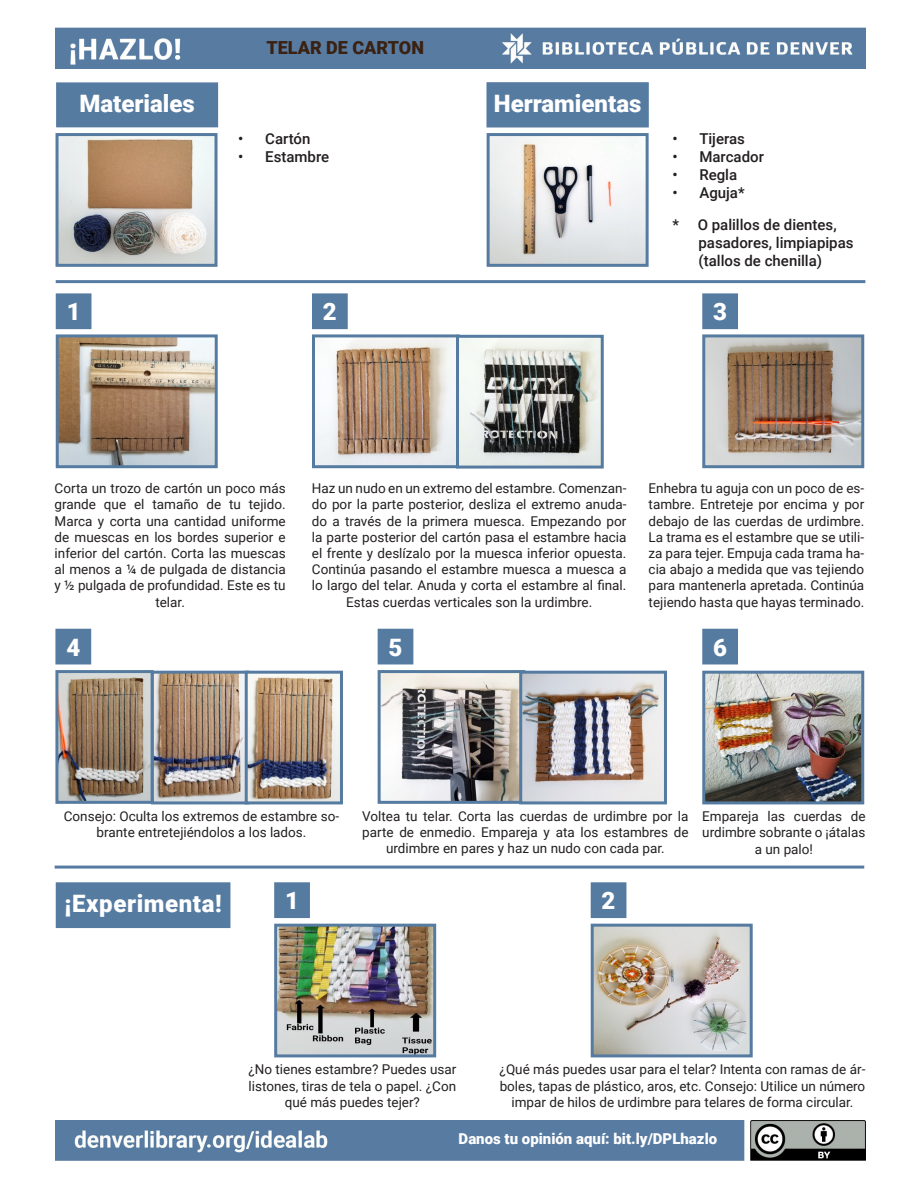
<style>
.page{position:relative;width:918px;height:1188px;background:#fff}
.page>*{position:absolute;margin:0;border:0;box-sizing:border-box;transform-origin:0 0}
.t1{font:900 24px "Roboto";color:#fff}
.t2{font:900 24px "Roboto";letter-spacing:.025em;color:#fff}
.t3{font:900 18px "Roboto";color:#3a2111}
.t4{font:500 15px/18px "Roboto";color:#231f20}
.t5{font:900 15px "Roboto";color:#fff}
.t6{font:13.5px/16.2px "Roboto";color:#231f20;text-align:center}
</style>
<div class="page">
<img style="left:56px;top:28px;width:810px;height:41px">
<img style="left:60px;top:137px;width:154px;height:126px">
<div style="left:56px;top:133px;width:162px;height:134px;border:3px solid #567ba1"></div>
<img style="left:491px;top:137px;width:154px;height:126px">
<div style="left:487px;top:133px;width:162px;height:134px;border:3px solid #567ba1"></div>
<hr style="left:56px;top:280px;width:809px;height:3px;background:#567ba1">
<div style="left:57px;top:295px;width:33px;height:33px;background:#567ba1"></div>
<div style="left:56px;top:293px;width:35px;height:36px;border:2px solid #567ba1"></div>
<hr style="left:55px;top:866px;width:809px;height:3px;background:#567ba1">
<img style="left:56px;top:1120px;width:810px;height:41px">
<img style="left:60px;top:338px;width:154px;height:126px">
<div style="left:56px;top:334px;width:162px;height:134px;border:3px solid #567ba1"></div>
<div style="left:703px;top:295px;width:34px;height:33px;background:#567ba1"></div>
<div style="left:702px;top:293px;width:36px;height:36px;border:2px solid #567ba1"></div>
<img style="left:706px;top:338px;width:154px;height:126px">
<div style="left:702px;top:334px;width:162px;height:134px;border:3px solid #567ba1"></div>
<div style="left:313px;top:295px;width:34px;height:33px;background:#567ba1"></div>
<div style="left:312px;top:293px;width:36px;height:36px;border:2px solid #567ba1"></div>
<img style="left:316px;top:338px;width:140px;height:126px">
<div style="left:312px;top:334px;width:148px;height:134px;border:3px solid #567ba1"></div>
<div style="left:703px;top:630px;width:34px;height:33px;background:#567ba1"></div>
<div style="left:702px;top:629px;width:36px;height:35px;border:2px solid #567ba1"></div>
<img style="left:706px;top:675px;width:154px;height:125px">
<div style="left:702px;top:671px;width:162px;height:133px;border:3px solid #567ba1"></div>
<div style="left:57px;top:630px;width:33px;height:33px;background:#567ba1"></div>
<div style="left:55px;top:629px;width:36px;height:35px;border:2px solid #567ba1"></div>
<img style="left:59px;top:674px;width:186px;height:126px">
<div style="left:55px;top:670px;width:99px;height:134px;border:3px solid #567ba1"></div>
<img style="left:460px;top:339px;width:140px;height:126px">
<div style="left:456px;top:335px;width:148px;height:134px;border:3px solid #567ba1"></div>
<img style="left:382px;top:674px;width:137px;height:126px">
<div style="left:378px;top:670px;width:147px;height:134px;border:3px solid #567ba1"></div>
<img style="left:523px;top:675px;width:140px;height:125px">
<div style="left:519px;top:671px;width:148px;height:133px;border:3px solid #567ba1"></div>
<div style="left:151px;top:671px;width:98px;height:133px;border:3px solid #567ba1"></div>
<img style="left:249px;top:675px;width:90px;height:125px">
<div style="left:245px;top:671px;width:98px;height:133px;border:3px solid #567ba1"></div>
<div style="left:379px;top:630px;width:33px;height:33px;background:#567ba1"></div>
<div style="left:378px;top:629px;width:35px;height:35px;border:2px solid #567ba1"></div>
<div style="left:275px;top:884px;width:34px;height:33px;background:#567ba1"></div>
<div style="left:274px;top:882px;width:36px;height:36px;border:2px solid #567ba1"></div>
<img style="left:278px;top:928px;width:154px;height:125px">
<div style="left:274px;top:924px;width:162px;height:133px;border:3px solid #567ba1"></div>
<div style="left:592px;top:884px;width:33px;height:33px;background:#567ba1"></div>
<div style="left:591px;top:882px;width:35px;height:36px;border:2px solid #567ba1"></div>
<img style="left:595px;top:928px;width:154px;height:125px">
<div style="left:591px;top:924px;width:162px;height:133px;border:3px solid #567ba1"></div>
<div style="left:56px;top:82px;width:162px;height:45px;background:#567ba1;border:2px solid #567ba1"></div>
<div style="left:487px;top:82px;width:162px;height:45px;background:#567ba1;border:1px solid #567ba1"></div>
<div style="left:56px;top:882px;width:174px;height:46px;background:#567ba1;border:2px solid #567ba1"></div>
<p class="t3" style="left:266px;top:35px;width:159px">TELAR DE CARTON</p>
<p class="t1" style="left:79px;top:87px;width:117px">Materiales</p>
<p class="t1" style="left:494px;top:86px;width:149px">Herramientas</p>
<p class="t4" style="left:238px;top:129px;width:74px">• Cartón</p>
<p class="t4" style="left:238px;top:147px;width:93px">• Estambre</p>
<p class="t4" style="left:672px;top:129px;width:74px">• Tijeras</p>
<p class="t4" style="left:672px;top:147px;width:93px">• Marcador</p>
<p class="t4" style="left:672px;top:165px;width:66px">• Regla</p>
<p class="t4" style="left:672px;top:183px;width:74px">• Aguja*</p>
<p class="t4" style="left:699px;top:215px;width:157px;text-indent:-26px">* O palillos de dientes, pasadores, limpiapipas (tallos de chenilla)</p>
<p class="t1" style="left:67px;top:295px;width:15px">1</p>
<p class="t1" style="left:323px;top:295px;width:15px">2</p>
<p class="t1" style="left:713px;top:295px;width:15px">3</p>
<p class="t6" style="left:55px;top:480px;width:233px">Corta un trozo de cartón un poco más grande que el tamaño de tu tejido.<br>Marca y corta una cantidad uniforme de muescas en los bordes superior e inferior del cartón. Corta las muescas al menos a ¼ de pulgada de distancia y ½ pulgada de profundidad. Este es tu telar.</p>
<p class="t6" style="left:312px;top:480px;width:316px">Haz un nudo en un extremo del estambre. Comenzan&shy;do por la parte posterior, desliza el extremo anuda&shy;do a través de la primera muesca. Empezando por la parte posterior del cartón pasa el estambre hacia el frente y deslízalo por la muesca inferior opuesta.<br>Continúa pasando el estambre muesca a muesca a lo largo del telar. Anuda y corta el estambre al final.<br>Estas cuerdas verticales son la urdimbre.</p>
<p class="t6" style="left:649px;top:480px;width:217px;text-align:justify">Enhebra tu aguja con un poco de es&shy;tambre. Entreteje por encima y por debajo de las cuerdas de urdimbre.<br>La trama es el estambre que se utili&shy;za para tejer. Empuja cada trama ha&shy;cia abajo a medida que vas tejiendo para mantenerla apretada. Continúa tejiendo hasta que hayas terminado.</p>
<p class="t1" style="left:66px;top:630px;width:15px">4</p>
<p class="t1" style="left:389px;top:630px;width:15px">5</p>
<p class="t1" style="left:713px;top:630px;width:15px">6</p>
<p class="t6" style="left:64px;top:807px;width:277px">Consejo: Oculta los extremos de estambre so&shy;brante entretejiéndolos a los lados.</p>
<p class="t6" style="left:362px;top:807px;width:328px">Voltea tu telar. Corta las cuerdas de urdimbre por la parte de enmedio. Empareja y ata los estambres de urdimbre en pares y haz un nudo con cada par.</p>
<p class="t6" style="left:702px;top:808px;width:165px">Empareja las cuerdas de urdimbre sobrante o ¡átalas a un palo!</p>
<p class="t2" style="left:64px;top:887px;width:159px">¡Experimenta!</p>
<p class="t1" style="left:285px;top:884px;width:15px">1</p>
<p class="t1" style="left:602px;top:884px;width:15px">2</p>
<p class="t6" style="left:248px;top:1061px;width:209px">¿No tienes estambre? Puedes usar listones, tiras de tela o papel. ¿Con qué más puedes tejer?</p>
<p class="t6" style="left:500px;top:1061px;width:367px">¿Qué más puedes usar para el telar? Intenta con ramas de ár&shy;boles, tapas de plástico, aros, etc. Consejo: Utilice un número impar de hilos de urdimbre para telares de forma circular.</p>
<p class="t5" style="left:459px;top:1128px;width:260px">Danos tu opinión aquí: bit.ly/DPLhazlo</p>
</div>
